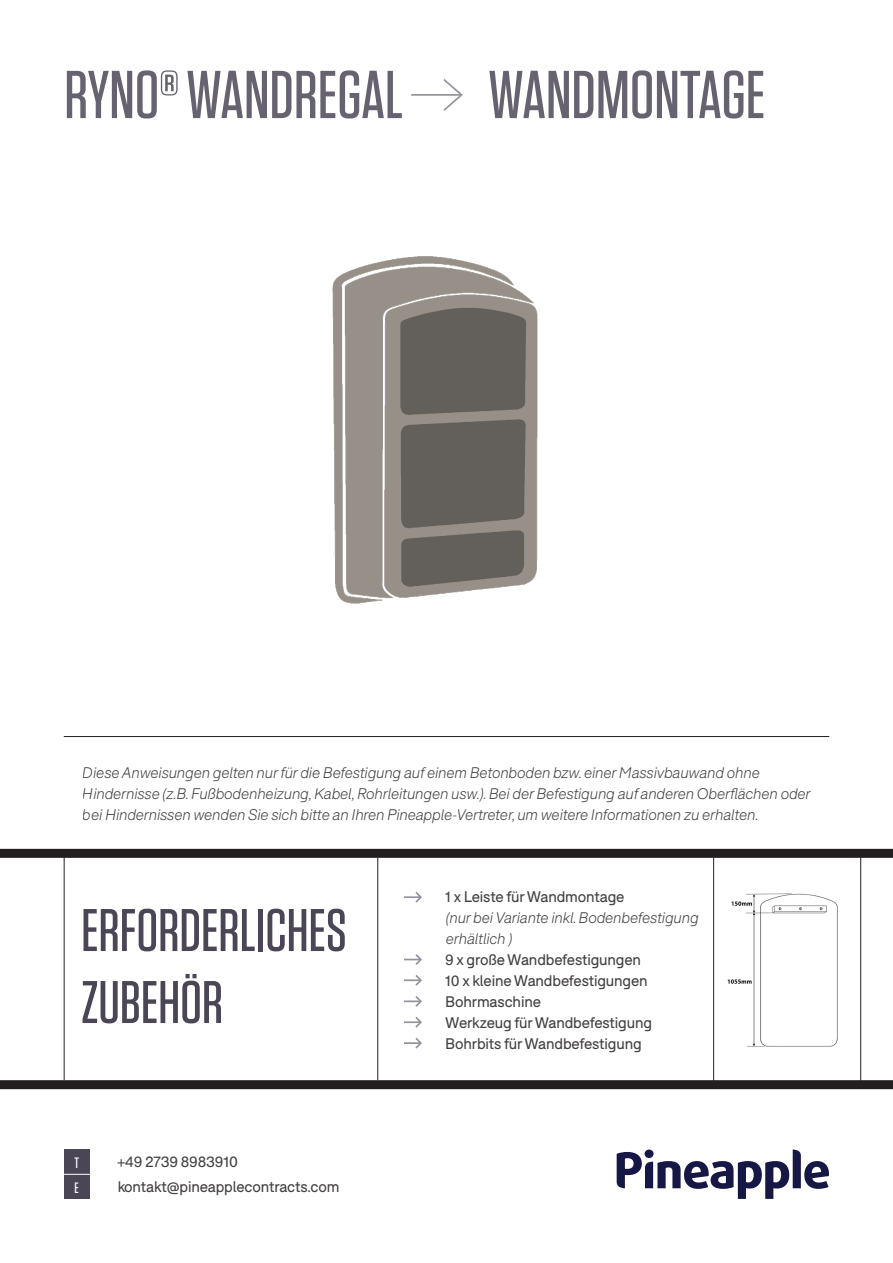
<style>
.page{position:relative;width:893px;height:1263px;background:#fff}
.page>*{position:absolute;margin:0;border:0;box-sizing:border-box;transform-origin:0 0}
.t1{font:500 67.5px "Tungsten";color:#4b4656}
.t2{font:500 60px/72px "Tungsten";color:#4b4656}
.t3{font:italic 300 15px/21px "F37 Bolton";letter-spacing:-.01em;color:#231f20}
.t4{font:15px/21px "F37 Bolton";letter-spacing:-.01em;color:#231f20}
.t5{font:500 15px "Tungsten";color:#fff}
</style>
<div class="page">
<img style="left:727px;top:893px;width:111px;height:154px">
<hr style="left:377px;top:858px;width:1px;height:222px;background:#231f20">
<hr style="left:64px;top:857px;width:1px;height:223px;background:#231f20">
<svg style="left:617px;top:1149px;width:212px;height:50px"></svg>
<div style="left:645px;top:1149px;width:9px;height:9px;background:#171746;border-radius:50%"></div>
<div style="left:0;top:849px;width:893px;height:9px;background:#231f20"></div>
<div style="left:0;top:1080px;width:893px;height:9px;background:#231f20"></div>
<hr style="left:860px;top:857px;width:1px;height:224px;background:#231f20">
<hr style="left:713px;top:857px;width:1px;height:224px;background:#231f20">
<hr style="left:64px;top:736px;width:765px;height:1px;background:#231f20">
<img style="left:332px;top:256px;width:206px;height:348px">
<hr style="left:411px;top:94px;width:49px;height:2px;background:#95919e">
<svg style="left:442px;top:79px;width:21px;height:32px"></svg>
<svg style="left:404px;top:892px;width:18px;height:11px"></svg>
<svg style="left:404px;top:954px;width:18px;height:11px"></svg>
<svg style="left:404px;top:975px;width:18px;height:11px"></svg>
<svg style="left:404px;top:996px;width:18px;height:11px"></svg>
<svg style="left:404px;top:1017px;width:18px;height:11px"></svg>
<svg style="left:404px;top:1037px;width:18px;height:12px"></svg>
<div style="left:64px;top:1149px;width:26px;height:25px;background:#4b4656"></div>
<div style="left:64px;top:1174px;width:26px;height:25px;background:#4b4656"></div>
<svg style="left:64px;top:1174px;width:26px;height:1px"></svg>
<h1 class="t1" style="left:64px;top:59px;width:340px">RYNO® WANDREGAL</h1>
<h1 class="t1" style="left:488px;top:59px;width:279px">WANDMONTAGE</h1>
<p class="t3" style="left:82px;top:762px;width:730px">Diese Anweisungen gelten nur für die Befestigung auf einem Betonboden bzw. einer Massivbauwand ohne<br>Hindernisse (z.B. Fußbodenheizung, Kabel, Rohrleitungen usw.). Bei der Befestigung auf anderen Oberflächen oder bei Hindernissen wenden Sie sich bitte an Ihren Pineapple-Vertreter, um weitere Informationen zu erhalten.</p>
<p class="t2" style="left:81px;top:895px;width:267px">ERFORDERLICHES<br>ZUBEHÖR</p>
<p class="t5" style="left:74px;top:1155px;width:6px">T</p>
<p class="t4" style="left:117px;top:1151px;width:122px">+49 2739 8983910</p>
<p class="t5" style="left:74px;top:1180px;width:6px">E</p>
<p class="t4" style="left:117px;top:1177px;width:224px">kontakt@pineapplecontracts.com</p>
<p class="t4" style="left:445px;top:887px;width:181px">1 x Leiste für Wandmontage</p>
<p class="t3" style="left:445px;top:907px;width:254px">(nur bei Variante inkl. Bodenbefestigung erhältlich )</p>
<p class="t4" style="left:445px;top:950px;width:208px">9 x große Wandbefestigungen<br>10 x kleine Wandbefestigungen<br>Bohrmaschine<br>Werkzeug für Wandbefestigung<br>Bohrbits für Wandbefestigung</p>
</div>
